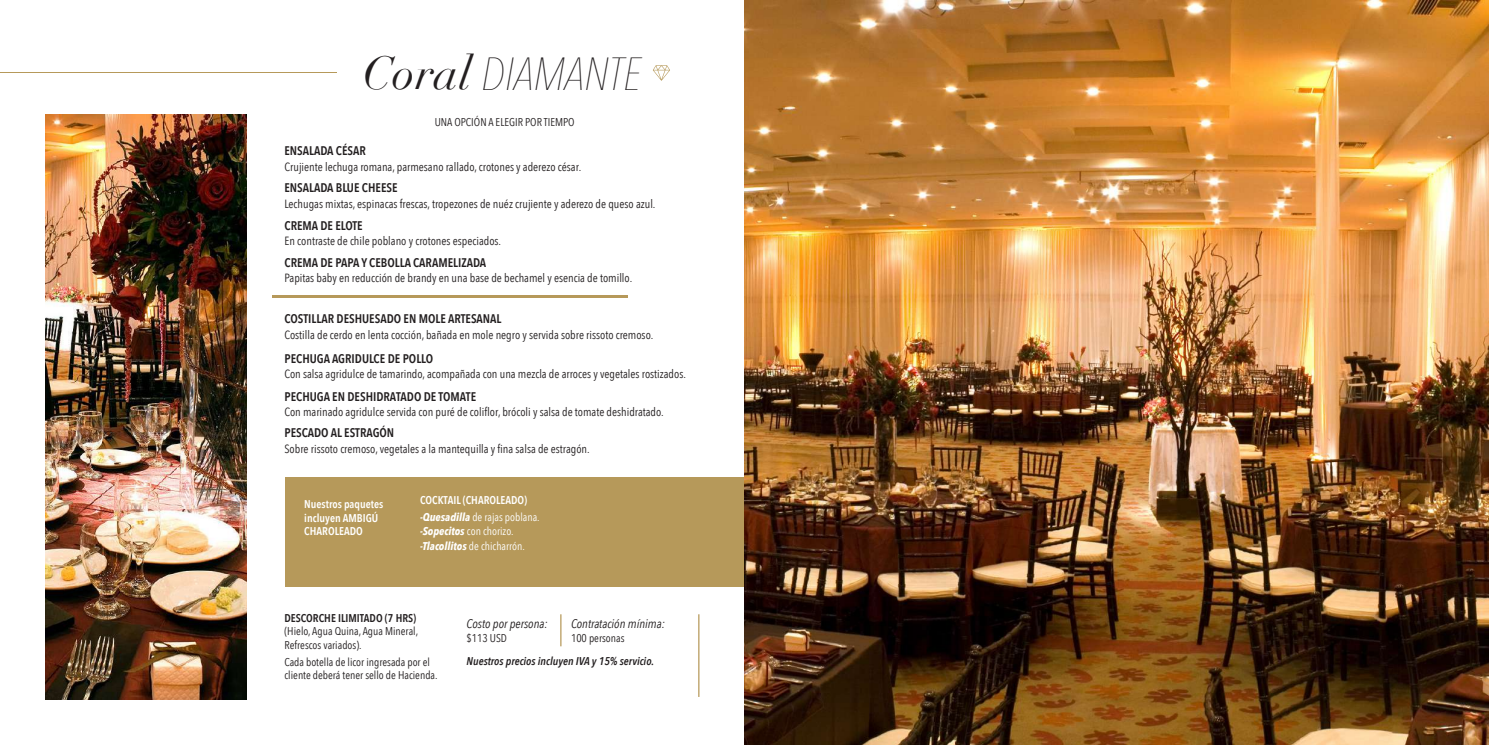
<style>
.page{position:relative;width:1489px;height:745px;background:#fff}
.page>*{position:absolute;margin:0;border:0;box-sizing:border-box;transform-origin:0 0}
.t1{font:italic 200 46.25px "Avenir Next Condensed";color:#231f20}
.t2{font:600 12.5px "Avenir Next Condensed";color:#231f20}
.t3{font:italic 12.5px "Avenir Next Condensed";color:#231f20}
.t4{font:11.88px "Avenir Next Condensed";color:#231f20}
.t5{font:11.25px/13.5px "Avenir Next Condensed";color:#231f20}
.t6{font:600 11.25px/13.5px "Avenir Next Condensed";color:#fff}
.t7{font:11.25px/14.5px "Avenir Next Condensed";color:#fff}
.t8{font:italic 600 11.25px "Avenir Next Condensed";color:#231f20}
.t9{font:600 11.25px "Avenir Next Condensed";color:#231f20}
.s1{font-family:"Didot";font-weight:400}
.s2{font-weight:700;font-style:italic}
.s3{font-weight:400}
</style>
<div class="page">
<svg style="left:653px;top:65px;width:17px;height:16px"></svg>
<hr style="left:272px;top:295px;width:355px;height:3px;background:#b6995a">
<div style="left:284px;top:476px;width:460px;height:110px;background:#b6995a"></div>
<hr style="left:698px;top:614px;width:1px;height:82px;background:#b6995a">
<hr style="left:0;top:73px;width:336px;height:1px;background:#b6995a">
<hr style="left:560px;top:614px;width:1px;height:32px;background:#b6995a">
<img style="left:45px;top:115px;width:201px;height:584px">
<img style="left:744px;top:0;width:744px;height:744px">
<h1 class="t1" style="left:363px;top:46px;width:279px"><span class="s1">Coral</span> DIAMANTE</h1>
<p class="t2" style="left:284px;top:139px;width:83px">ENSALADA CÉSAR</p>
<p class="t5" style="left:434px;top:115px;width:141px">UNA OPCIÓN A ELEGIR POR TIEMPO</p>
<p class="t4" style="left:284px;top:157px;width:298px">Crujiente lechuga romana, parmesano rallado, crotones y aderezo césar.</p>
<p class="t2" style="left:284px;top:177px;width:114px">ENSALADA BLUE CHEESE</p>
<p class="t4" style="left:284px;top:193px;width:372px">Lechugas mixtas, espinacas frescas, tropezones de nuéz crujiente y aderezo de queso azul.</p>
<p class="t2" style="left:284px;top:215px;width:80px">CREMA DE ELOTE</p>
<p class="t4" style="left:284px;top:230px;width:218px">En contraste de chile poblano y crotones especiados.</p>
<p class="t2" style="left:284px;top:251px;width:203px">CREMA DE PAPA Y CEBOLLA CARAMELIZADA</p>
<p class="t4" style="left:284px;top:268px;width:349px">Papitas baby en reducción de brandy en una base de bechamel y esencia de tomillo.</p>
<p class="t2" style="left:284px;top:307px;width:218px">COSTILLAR DESHUESADO EN MOLE ARTESANAL</p>
<p class="t4" style="left:284px;top:325px;width:370px">Costilla de cerdo en lenta cocción, bañada en mole negro y servida sobre rissoto cremoso.</p>
<p class="t2" style="left:284px;top:347px;width:150px">PECHUGA AGRIDULCE DE POLLO</p>
<p class="t4" style="left:284px;top:364px;width:403px">Con salsa agridulce de tamarindo, acompañada con una mezcla de arroces y vegetales rostizados.</p>
<p class="t2" style="left:284px;top:385px;width:193px">PECHUGA EN DESHIDRATADO DE TOMATE</p>
<p class="t4" style="left:284px;top:401px;width:381px">Con marinado agridulce servida con puré de coliflor, brócoli y salsa de tomate deshidratado.</p>
<p class="t2" style="left:284px;top:421px;width:111px">PESCADO AL ESTRAGÓN</p>
<p class="t4" style="left:284px;top:438px;width:307px">Sobre rissoto cremoso, vegetales a la mantequilla y fina salsa de estragón.</p>
<p class="t6" style="left:304px;top:497px;width:80px">Nuestros paquetes incluyen AMBIGÚ<br>CHAROLEADO</p>
<p class="t6" style="left:420px;top:491px;width:121px;line-height:17px">COCKTAIL (CHAROLEADO) <span class="s2">-Quesadilla</span> <span class="s3">de rajas poblana.</span></p>
<p class="t7" style="left:420px;top:523px;width:106px"><span class="s2">-Sopecitos</span> con chorizo. <span class="s2">-Tlacollitos</span> de chicharrón.</p>
<p class="t9" style="left:284px;top:607px;width:133px">DESCORCHE ILIMITADO (7 HRS)</p>
<p class="t5" style="left:284px;top:623px;width:135px">(Hielo, Agua Quina, Agua Mineral,<br>Refrescos variados).</p>
<p class="t5" style="left:284px;top:654px;width:155px">Cada botella de licor ingresada por el cliente deberá tener sello de Hacienda.</p>
<p class="t8" style="left:466px;top:654px;width:189px">Nuestros precios incluyen IVA y 15% servicio.</p>
<p class="t3" style="left:466px;top:615px;width:83px">Costo por persona:</p>
<p class="t3" style="left:571px;top:616px;width:95px">Contratación mínima:</p>
<p class="t5" style="left:466px;top:630px;width:42px">$113 USD</p>
<p class="t5" style="left:571px;top:630px;width:55px">100 personas</p>
</div>
